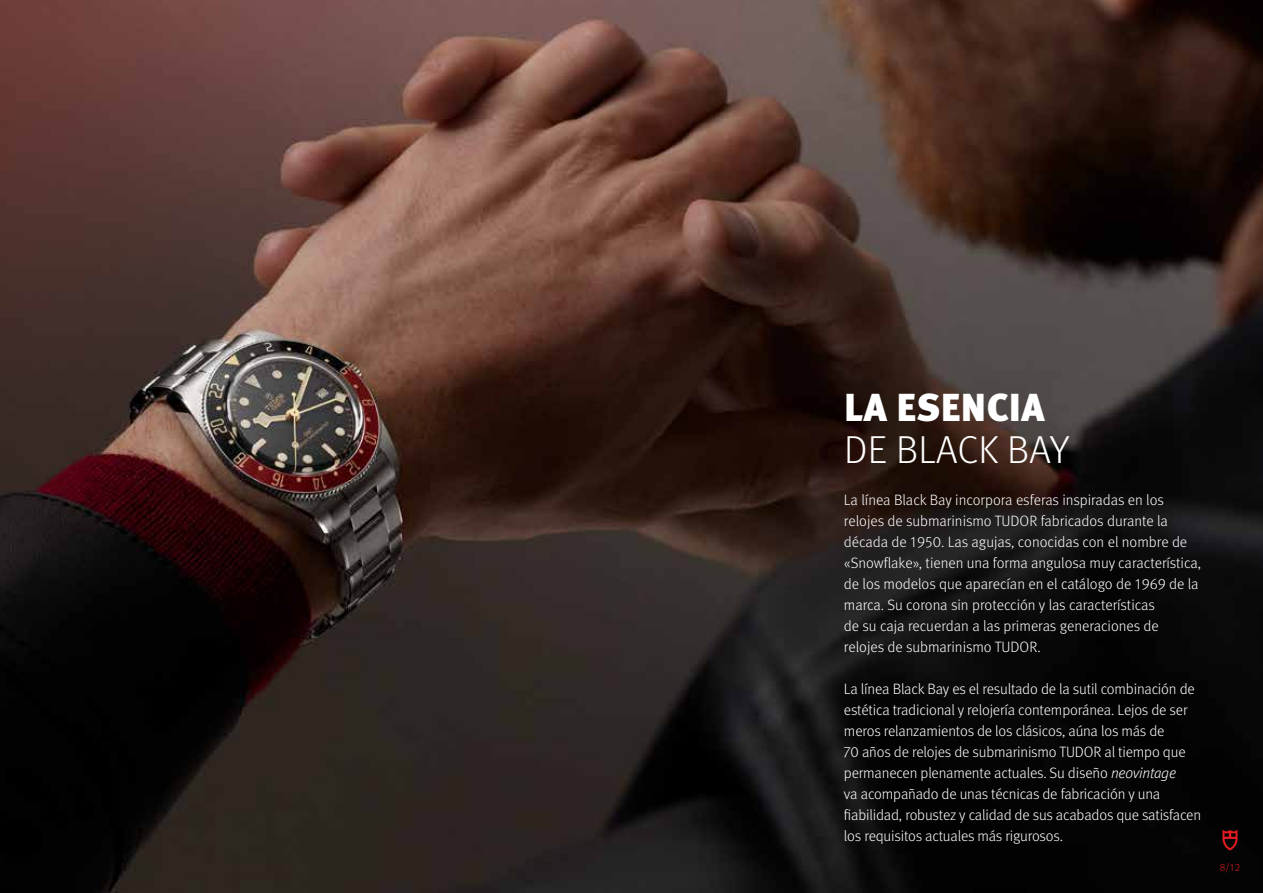
<style>
.page{position:relative;width:1263px;height:893px;background:#fff}
.page>*{position:absolute;margin:0;border:0;box-sizing:border-box;transform-origin:0 0}
.t1{font:300 39px "Meta Pro";letter-spacing:.005em;color:#fff}
.t2{font:900 39px "Meta Pro";letter-spacing:.01em;color:#fff}
.t3{font:300 15px/21px "Meta Pro";letter-spacing:-.01em;color:#fff}
.t4{font:300 10.5px "Meta Pro";color:#e11b22}
.s1{font-style:italic}
</style>
<div class="page">
<img style="left:0;top:0;width:1263px;height:893px">
<svg style="left:1222px;top:829px;width:15px;height:21px"></svg>
<h1 class="t2" style="left:844px;top:376px;width:202px">LA ESENCIA</h1>
<h1 class="t1" style="left:844px;top:421px;width:226px">DE BLACK BAY</h1>
<p class="t3" style="left:844px;top:488px;width:359px">La línea Black Bay incorpora esferas inspiradas en los relojes de submarinismo TUDOR fabricados durante la década de 1950. Las agujas, conocidas con el nombre de «Snowflake», tienen una forma angulosa muy característica, de los modelos que aparecían en el catálogo de 1969 de la marca. Su corona sin protección y las características<br>de su caja recuerdan a las primeras generaciones de relojes de submarinismo TUDOR.</p>
<p class="t3" style="left:844px;top:677px;width:359px">La línea Black Bay es el resultado de la sutil combinación de estética tradicional y relojería contemporánea. Lejos de ser meros relanzamientos de los clásicos, aúna los más de<br>70 años de relojes de submarinismo TUDOR al tiempo que permanecen plenamente actuales. Su diseño <span class="s1">neovintage<br></span>va acompañado de unas técnicas de fabricación y una fiabilidad, robustez y calidad de sus acabados que satisfacen los requisitos actuales más rigurosos.</p>
<p class="t4" style="left:1220px;top:860px;width:22px">8/12</p>
</div>
